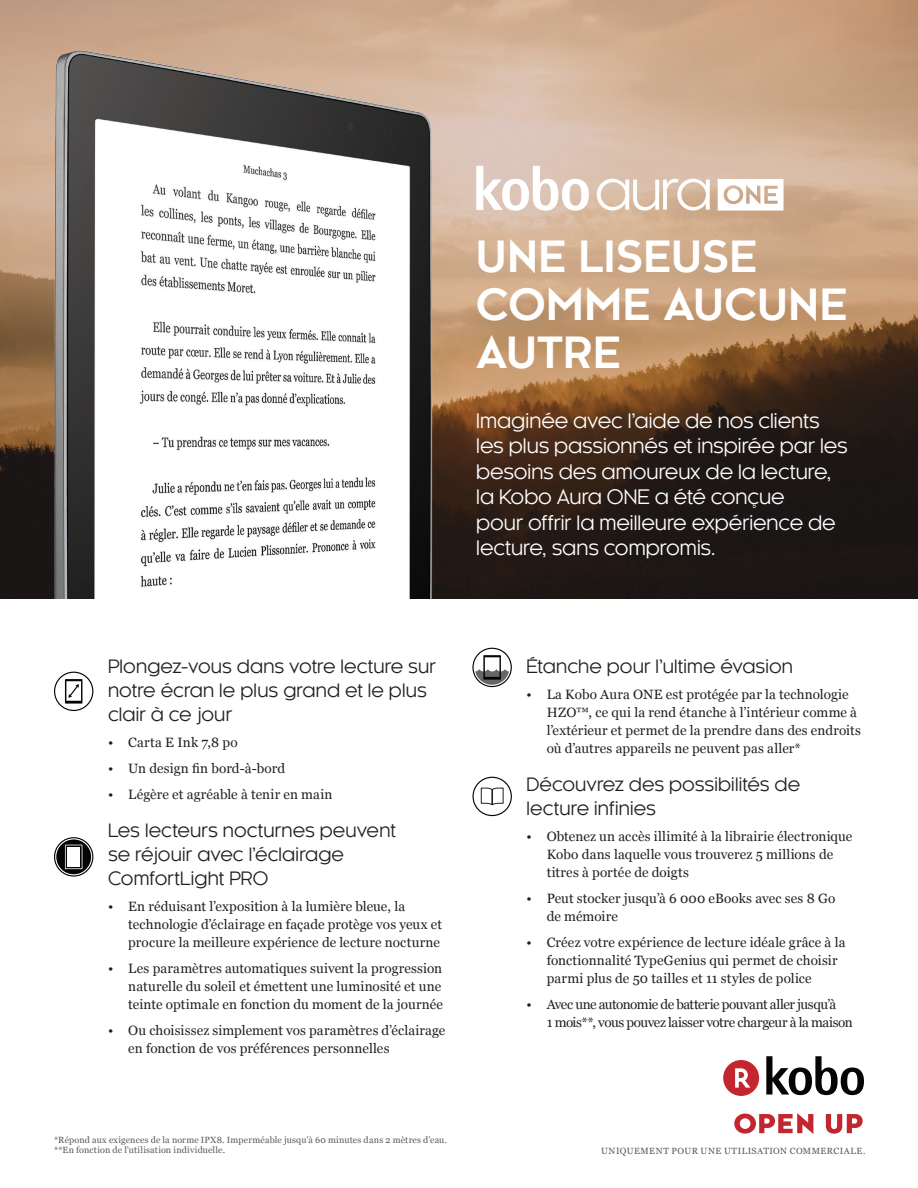
<style>
.page{position:relative;width:918px;height:1188px;background:#fff}
.page>*{position:absolute;margin:0;border:0;box-sizing:border-box;transform-origin:0 0}
.t1{font:700 42px/48px "Kessel 105";letter-spacing:.02em;color:#fff}
.t2{font:19.5px/25.5px "Kessel 105";letter-spacing:-.005em;color:#fff}
.t3{font:18px/24px "Kessel 105";letter-spacing:.005em;color:#231f20}
.t4{font:13.5px/18px "Georgia";letter-spacing:.005em;color:#231f20}
.t5{font:13.5px/18px "Georgia";letter-spacing:-.035em;color:#231f20}
.t6{font:9px/10.8px "Georgia";letter-spacing:.025em;color:#57585a}
.t7{font:9px "Georgia";letter-spacing:.055em;color:#57585a}
</style>
<div class="page">
<img style="left:0;top:0;width:918px;height:598px">
<svg style="left:476px;top:166px;width:113px;height:45px"></svg>
<svg style="left:597px;top:179px;width:113px;height:32px"></svg>
<svg style="left:718px;top:179px;width:66px;height:32px"></svg>
<img style="left:21px;top:32px;width:438px;height:566px">
<div style="left:723px;top:1060px;width:36px;height:36px;background:#c3262e;border-radius:50%"></div>
<svg style="left:735px;top:1068px;width:15px;height:20px"></svg>
<svg style="left:766px;top:1056px;width:98px;height:39px"></svg>
<svg style="left:734px;top:1113px;width:79px;height:21px"></svg>
<svg style="left:826px;top:1114px;width:37px;height:20px"></svg>
<svg style="left:54px;top:837px;width:39px;height:40px"></svg>
<div style="left:67px;top:847px;width:13px;height:19px;background:#fff"></div>
<svg style="left:54px;top:672px;width:39px;height:39px"></svg>
<svg style="left:472px;top:648px;width:40px;height:39px"></svg>
<svg style="left:472px;top:777px;width:40px;height:39px"></svg>
<p class="t1" style="left:476px;top:233px;width:372px">UNE LISEUSE<br>COMME AUCUNE<br>AUTRE</p>
<p class="t2" style="left:476px;top:408px;width:373px">Imaginée avec l’aide de nos clients les plus passionnés et inspirée par les besoins des amoureux de la lecture, la Kobo Aura ONE a été conçue<br>pour offrir la meilleure expérience de lecture, sans compromis.</p>
<p class="t3" style="left:108px;top:655px;width:330px">Plongez-vous dans votre lecture sur notre écran le plus grand et le plus clair à ce jour</p>
<p class="t4" style="left:108px;top:733px;width:131px">• Carta E Ink 7,8 po</p>
<p class="t4" style="left:108px;top:759px;width:179px">• Un design fin bord-à-bord</p>
<p class="t4" style="left:108px;top:785px;width:226px">• Légère et agréable à tenir en main</p>
<p class="t3" style="left:108px;top:818px;width:290px">Les lecteurs nocturnes peuvent se réjouir avec l’éclairage<br>ComfortLight PRO</p>
<p class="t4" style="left:128px;top:897px;width:315px;text-indent:-20px">• En réduisant l’exposition à la lumière bleue, la technologie d’éclairage en façade protège vos yeux et procure la meilleure expérience de lecture nocturne</p>
<p class="t4" style="left:128px;top:959px;width:316px;text-indent:-20px">• Les paramètres automatiques suivent la progression naturelle du soleil et émettent une luminosité et une teinte optimale en fonction du moment de la journée</p>
<p class="t4" style="left:128px;top:1021px;width:319px;text-indent:-20px">• Ou choisissez simplement vos paramètres d’éclairage en fonction de vos préférences personnelles</p>
<p class="t3" style="left:526px;top:655px;width:268px">Étanche pour l’ultime évasion</p>
<p class="t4" style="left:547px;top:685px;width:316px;text-indent:-20px">• La Kobo Aura ONE est protégée par la technologie HZO™, ce qui la rend étanche à l’intérieur comme à l’extérieur et permet de la prendre dans des endroits où d’autres appareils ne peuvent pas aller*</p>
<p class="t3" style="left:526px;top:772px;width:275px">Découvrez des possibilités de lecture infinies</p>
<p class="t4" style="left:547px;top:826px;width:307px;text-indent:-20px">• Obtenez un accès illimité à la librairie électronique<br>Kobo dans laquelle vous trouverez 5 millions de titres à portée de doigts</p>
<p class="t4" style="left:547px;top:889px;width:290px;text-indent:-20px">• Peut stocker jusqu’à 6 000 eBooks avec ses 8 Go de mémoire</p>
<p class="t4" style="left:547px;top:933px;width:300px;text-indent:-20px">• Créez votre expérience de lecture idéale grâce à la fonctionnalité TypeGenius qui permet de choisir parmi plus de 50 tailles et 11 styles de police</p>
<p class="t5" style="left:547px;top:995px;width:308px;text-indent:-20px">• Avec une autonomie de batterie pouvant aller jusqu’à<br>1 mois**, vous pouvez laisser votre chargeur à la maison</p>
<p class="t6" style="left:54px;top:1134px;width:395px">*Répond aux exigences de la norme IPX8. Imperméable jusqu’à 60 minutes dans 2 mètres d’eau. **En fonction de l’utilisation individuelle.</p>
<p class="t7" style="left:601px;top:1144px;width:266px">UNIQUEMENT POUR UNE UTILISATION COMMERCIALE.</p>
</div>
